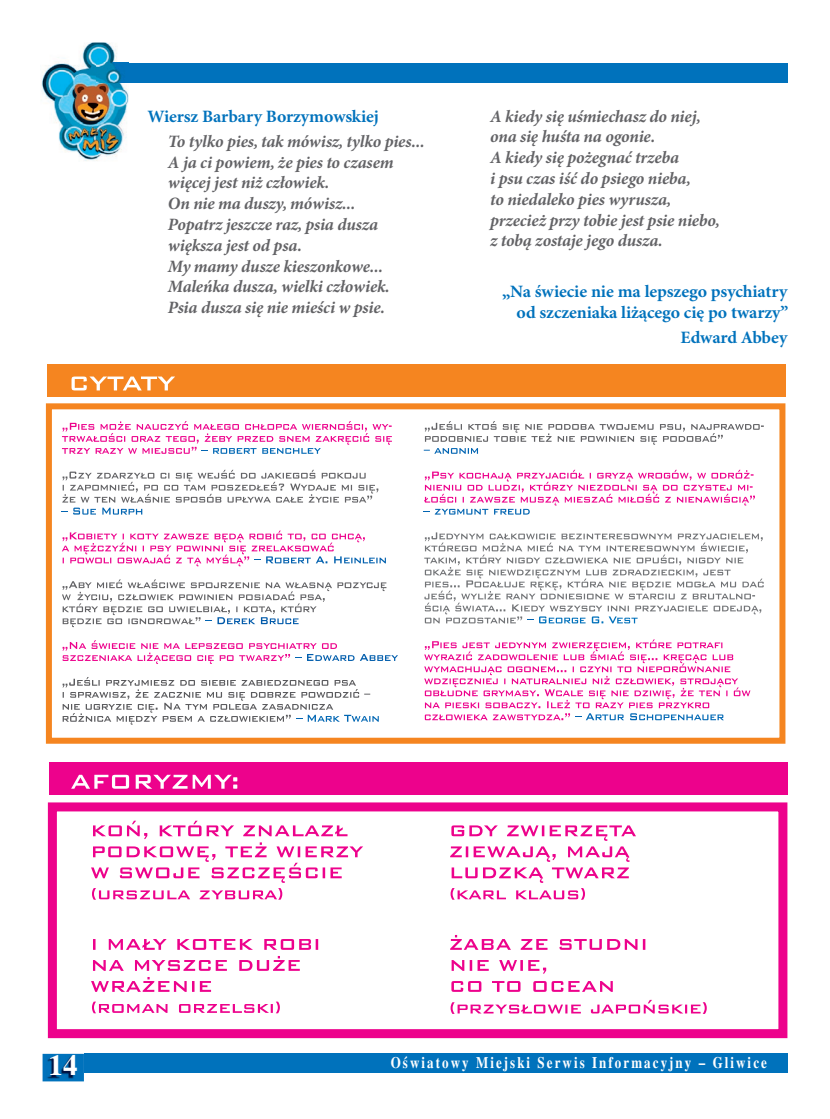
<style>
.page{position:relative;width:830px;height:1119px;background:#fff}
.page>*{position:absolute;margin:0;border:0;box-sizing:border-box;transform-origin:0 0}
.t1{font:700 29.1px "Times New Roman";color:#fff}
.t2{font:italic 700 17.4px/20.9px "Minion Pro";letter-spacing:-.01em;color:#636366}
.t3{font:700 17.4px/20.9px "Minion Pro";letter-spacing:-.005em;color:#0072bc;text-align:right}
.t4{font:700 16.2px "Times New Roman";letter-spacing:.16em;color:#fff;scale:.8 1}
</style>
<div class="page">
<div style="left:49px;top:762px;width:738px;height:32px;background:#ed028c"></div>
<div style="left:47px;top:364px;width:738px;height:32px;background:#f58520"></div>
<div style="left:84px;top:1053px;width:703px;height:19px;background:#0072bc"></div>
<svg style="left:43px;top:1053px;width:41px;height:28px"></svg>
<img style="left:47px;top:1055px;width:29px;height:23px">
<div style="left:129px;top:63px;width:658px;height:19px;background:#0072bc"></div>
<img style="left:41px;top:43px;width:88px;height:118px">
<img style="left:96px;top:63px;width:33px;height:19px">
<div style="left:48px;top:802px;width:739px;height:235px;border:9px solid #ed028c"></div>
<div style="left:46px;top:403px;width:739px;height:340px;border:6px solid #f58520"></div>
<svg style="left:71px;top:376px;width:104px;height:14px"></svg>
<svg style="left:71px;top:774px;width:166px;height:14px"></svg>
<svg style="left:91px;top:820px;width:272px;height:79px"></svg>
<svg style="left:93px;top:939px;width:225px;height:10px"></svg>
<svg style="left:93px;top:956px;width:207px;height:14px"></svg>
<svg style="left:91px;top:977px;width:120px;height:14px"></svg>
<svg style="left:92px;top:1001px;width:188px;height:12px"></svg>
<svg style="left:451px;top:825px;width:184px;height:15px"></svg>
<svg style="left:450px;top:846px;width:179px;height:15px"></svg>
<svg style="left:450px;top:867px;width:178px;height:32px"></svg>
<svg style="left:450px;top:934px;width:195px;height:15px"></svg>
<svg style="left:451px;top:960px;width:95px;height:13px"></svg>
<svg style="left:451px;top:981px;width:161px;height:10px"></svg>
<svg style="left:450px;top:999px;width:256px;height:14px"></svg>
<svg style="left:62px;top:421px;width:330px;height:33px"></svg>
<svg style="left:61px;top:470px;width:317px;height:44px"></svg>
<svg style="left:62px;top:530px;width:324px;height:36px"></svg>
<svg style="left:62px;top:579px;width:324px;height:48px"></svg>
<svg style="left:62px;top:640px;width:336px;height:23px"></svg>
<svg style="left:62px;top:677px;width:316px;height:47px"></svg>
<svg style="left:423px;top:421px;width:340px;height:33px"></svg>
<svg style="left:423px;top:470px;width:331px;height:44px"></svg>
<svg style="left:424px;top:532px;width:339px;height:91px"></svg>
<svg style="left:424px;top:639px;width:326px;height:81px"></svg>
<p class="t3" style="left:147px;top:106px;width:233px">Wiersz Barbary Borzymowskiej</p>
<p class="t2" style="left:168px;top:131px;width:258px">To tylko pies, tak mówisz, tylko pies...<br>A ja ci powiem, że pies to czasem więcej jest niż człowiek.<br>On nie ma duszy, mówisz...<br>Popatrz jeszcze raz, psia dusza większa jest od psa.<br>My mamy dusze kieszonkowe...<br>Maleńka dusza, wielki człowiek.<br>Psia dusza się nie mieści w psie.</p>
<p class="t2" style="left:490px;top:106px;width:231px">A kiedy się uśmiechasz do niej, ona się huśta na ogonie.<br>A kiedy się pożegnać trzeba<br>i psu czas iść do psiego nieba,<br>to niedaleko pies wyrusza, przecież przy tobie jest psie niebo, z tobą zostaje jego dusza.</p>
<p class="t3" style="left:502px;top:281px;width:287px">„Na świecie nie ma lepszego psychiatry od szczeniaka liżącego cię po twarzy”</p>
<p class="t3" style="left:680px;top:327px;width:108px">Edward Abbey</p>
<h1 class="t1" style="left:49px;top:1048px;width:31px">14</h1>
<p class="t4" style="left:390px;top:1052px;width:471px">Oświatowy Miejski Serwis Informacyjny – Gliwice</p>
</div>
